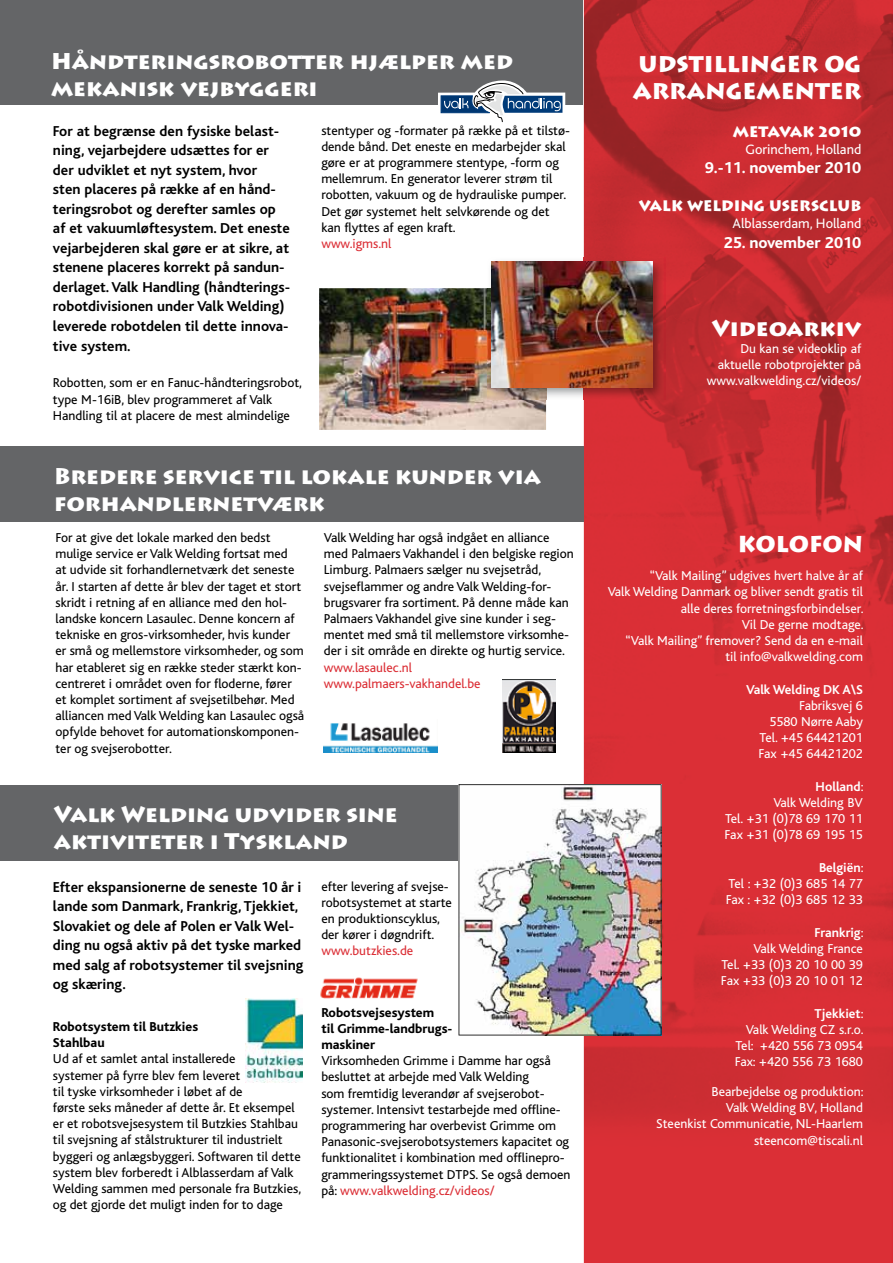
<style>
.page{position:relative;width:893px;height:1263px;background:#fff}
.page>*{position:absolute;margin:0;border:0;box-sizing:border-box;transform-origin:0 0}
.t1{font:900 22.5px/27px "Lithos Pro";color:#fff}
.t2{font:900 22.5px/27px "Lithos";color:#fff}
.t3{font:800 16.5px "Kl Bliss";color:#fff}
.t4{font:700 15px/19.5px "Kl Bliss";color:#000}
.t5{font:900 15px "Lithos";color:#fff}
.t6{font:14.25px "Kl Bliss";color:#fff}
.t7{font:13.5px/16.2px "Kl Bliss";color:#000}
.t8{font:13.5px/16.2px "Kl Bliss";color:#fff;text-align:right}
.t9{font:800 13.5px/16.2px "Kl Bliss";color:#000}
.t10{font:13.5px/16.2px "Kl Bliss";color:#db2f36}
.t11{font:700 13.5px "Kl Bliss";color:#fff}
.s1{color:#db2f36}
.s2{font-weight:700}
</style>
<div class="page">
<div style="left:0;top:784px;width:584px;height:76px;background:#646567"></div>
<div style="left:0;top:0;width:584px;height:104px;background:#646567"></div>
<img style="left:584px;top:0;width:309px;height:1263px">
<div style="left:0;top:446px;width:584px;height:76px;background:#646567"></div>
<img style="left:319px;top:288px;width:227px;height:142px">
<img style="left:491px;top:257px;width:174px;height:143px">
<img style="left:487px;top:288px;width:59px;height:112px">
<img style="left:492px;top:262px;width:160px;height:125px">
<svg style="left:438px;top:80px;width:127px;height:43px"></svg>
<img style="left:246px;top:998px;width:56px;height:85px">
<img style="left:459px;top:784px;width:202px;height:251px">
<img style="left:502px;top:679px;width:54px;height:73px">
<img style="left:323px;top:723px;width:115px;height:29px">
<img style="left:320px;top:977px;width:98px;height:22px">
<h1 class="t1" style="left:51px;top:48px;width:464px">Håndteringsrobotter hjælper med mekanisk vejbyggeri</h1>
<p class="t4" style="left:53px;top:121px;width:239px">For at begrænse den fysiske belast&shy;ning, vejarbejdere udsættes for er der udviklet et nyt system, hvor<br>sten placeres på række af en hånd&shy;teringsrobot og derefter samles op af et vakuumløftesystem. Det eneste vejarbejderen skal gøre er at sikre, at stenene placeres korrekt på sandun&shy;derlaget. Valk Handling (håndterings&shy;robotdivisionen under Valk Welding) leverede robotdelen til dette innova&shy;tive system.</p>
<p class="t7" style="left:53px;top:375px;width:250px">Robotten, som er en Fanuc-håndteringsrobot, type M-16iB, blev programmeret af Valk<br>Handling til at placere de mest almindelige</p>
<p class="t7" style="left:321px;top:122px;width:250px">stentyper og -formater på række på et tilstø&shy;dende bånd. Det eneste en medarbejder skal gøre er at programmere stentype, -form og mellemrum. En generator leverer strøm til robotten, vakuum og de hydrauliske pumper.<br>Det gør systemet helt selvkørende og det kan flyttes af egen kraft.</p>
<p class="t10" style="left:321px;top:236px;width:72px">www.igms.nl</p>
<h1 class="t1" style="left:54px;top:463px;width:488px">Bredere service til lokale kunder via forhandlernetværk</h1>
<p class="t7" style="left:56px;top:530px;width:250px">For at give det lokale marked den bedst mulige service er Valk Welding fortsat med<br>at udvide sit forhandlernetværk det seneste år. I starten af dette år blev der taget et stort skridt i retning af en alliance med den hol&shy;landske koncern Lasaulec. Denne koncern af tekniske en gros-virksomheder, hvis kunder er små og mellemstore virksomheder, og som har etableret sig en række steder stærkt kon&shy;centreret i området oven for floderne, fører et komplet sortiment af svejsetilbehør. Med alliancen med Valk Welding kan Lasaulec også opfylde behovet for automationskomponen&shy;ter og svejserobotter.</p>
<p class="t7" style="left:324px;top:530px;width:251px">Valk Welding har også indgået en alliance med Palmaers Vakhandel i den belgiske region Limburg. Palmaers sælger nu svejsetråd, svejseflammer og andre Valk Welding-for&shy;brugsvarer fra sortiment. På denne måde kan Palmaers Vakhandel give sine kunder i seg&shy;mentet med små til mellemstore virksomhe&shy;der i sit område en direkte og hurtig service.</p>
<p class="t10" style="left:324px;top:659px;width:158px">www.lasaulec.nl www.palmaers-vakhandel.be</p>
<h1 class="t1" style="left:54px;top:802px;width:345px">Valk Welding udvider sine aktiviteter i Tyskland</h1>
<p class="t4" style="left:53px;top:877px;width:252px">Efter ekspansionerne de seneste 10 år i lande som Danmark, Frankrig, Tjekkiet, Slovakiet og dele af Polen er Valk Wel&shy;ding nu også aktiv på det tyske marked med salg af robotsystemer til svejsning og skæring.</p>
<p class="t9" style="left:53px;top:1019px;width:147px">Robotsystem til Butzkies<br>Stahlbau</p>
<p class="t7" style="left:53px;top:1051px;width:250px">Ud af et samlet antal installerede<br>systemer på fyrre blev fem leveret<br>til tyske virksomheder i løbet af de<br>første seks måneder af dette år. Et eksempel er et robotsvejsesystem til Butzkies Stahlbau til svejsning af stålstrukturer til industrielt byggeri og anlægsbyggeri. Softwaren til dette system blev forberedt i Alblasserdam af Valk Welding sammen med personale fra Butzkies, og det gjorde det muligt inden for to dage</p>
<p class="t7" style="left:321px;top:878px;width:132px">efter levering af svejse&shy;robotsystemet at starte en produktionscyklus, der kører i døgndrift.</p>
<p class="t10" style="left:321px;top:943px;width:93px">www.butzkies.de</p>
<p class="t9" style="left:321px;top:1004px;width:133px">Robotsvejsesystem<br>til Grimme-landbrugs&shy;maskiner</p>
<p class="t7" style="left:321px;top:1053px;width:251px">Virksomheden Grimme i Damme har også besluttet at arbejde med Valk Welding<br>som fremtidig leverandør af svejserobot&shy;systemer. Intensivt testarbejde med offline&shy;programmering har overbevist Grimme om Panasonic-svejserobotsystemers kapacitet og funktionalitet i kombination med offlinepro&shy;grammeringssystemet DTPS. Se også demoen på: <span class="s1">www.valkwelding.cz/videos/</span></p>
<h1 class="t2" style="left:633px;top:50px;width:230px">UDSTILLINGER OG<br>ARRANGEMENTER</h1>
<p class="t5" style="left:733px;top:122px;width:130px">METAVAK 2010</p>
<p class="t6" style="left:745px;top:141px;width:117px">Gorinchem, Holland</p>
<p class="t3" style="left:705px;top:159px;width:158px">9.-11. november 2010</p>
<p class="t5" style="left:639px;top:197px;width:224px">VALK WELDING USERSCLUB</p>
<p class="t6" style="left:733px;top:216px;width:130px">Alblasserdam, Holland</p>
<p class="t3" style="left:724px;top:234px;width:139px">25. november 2010</p>
<h1 class="t1" style="left:712px;top:316px;width:151px">Videoarkiv</h1>
<p class="t8" style="left:707px;top:340px;width:156px">Du kan se videoklip af aktuelle robotprojekter på www.valkwelding.cz/videos/</p>
<h1 class="t2" style="left:738px;top:530px;width:127px">KOLOFON</h1>
<p class="t8" style="left:608px;top:568px;width:257px">“Valk Mailing” udgives hvert halve år af<br>Valk Welding Danmark og bliver sendt gratis til alle deres forretningsforbindelser.<br>Vil De gerne modtage.<br>“Valk Mailing” fremover? Send da en e-mail<br>til info@valkwelding.com</p>
<p class="t11" style="left:746px;top:682px;width:118px">Valk Welding DK A\S</p>
<p class="t8" style="left:758px;top:697px;width:106px">Fabriksvej 6<br>5580 Nørre Aaby<br>Tel. +45 64421201<br>Fax +45 64421202</p>
<p class="t8" style="left:725px;top:778px;width:140px"><span class="s2">Holland</span>:<br>Valk Welding BV<br>Tel. +31 (0)78 69 170 11<br>Fax +31 (0)78 69 195 15</p>
<p class="t8" style="left:726px;top:859px;width:139px;text-align:justify;text-indent:93px"><span class="s2">Belgiën</span>:<br>Tel : +32 (0)3 685 14 77<br>Fax : +32 (0)3 685 12 33</p>
<p class="t8" style="left:721px;top:924px;width:144px"><span class="s2">Frankrig</span>:<br>Valk Welding France<br>Tel. +33 (0)3 20 10 00 39<br>Fax +33 (0)3 20 10 01 12</p>
<p class="t8" style="left:735px;top:1005px;width:130px"><span class="s2">Tjekkiet</span>:<br>Valk Welding CZ s.r.o.<br>Tel: +420 556 73 0954<br>Fax: +420 556 73 1680</p>
<p class="t8" style="left:656px;top:1084px;width:209px">Bearbejdelse og produktion:<br>Valk Welding BV, Holland<br>Steenkist Communicatie, NL-Haarlem steencom@tiscali.nl</p>
</div>
